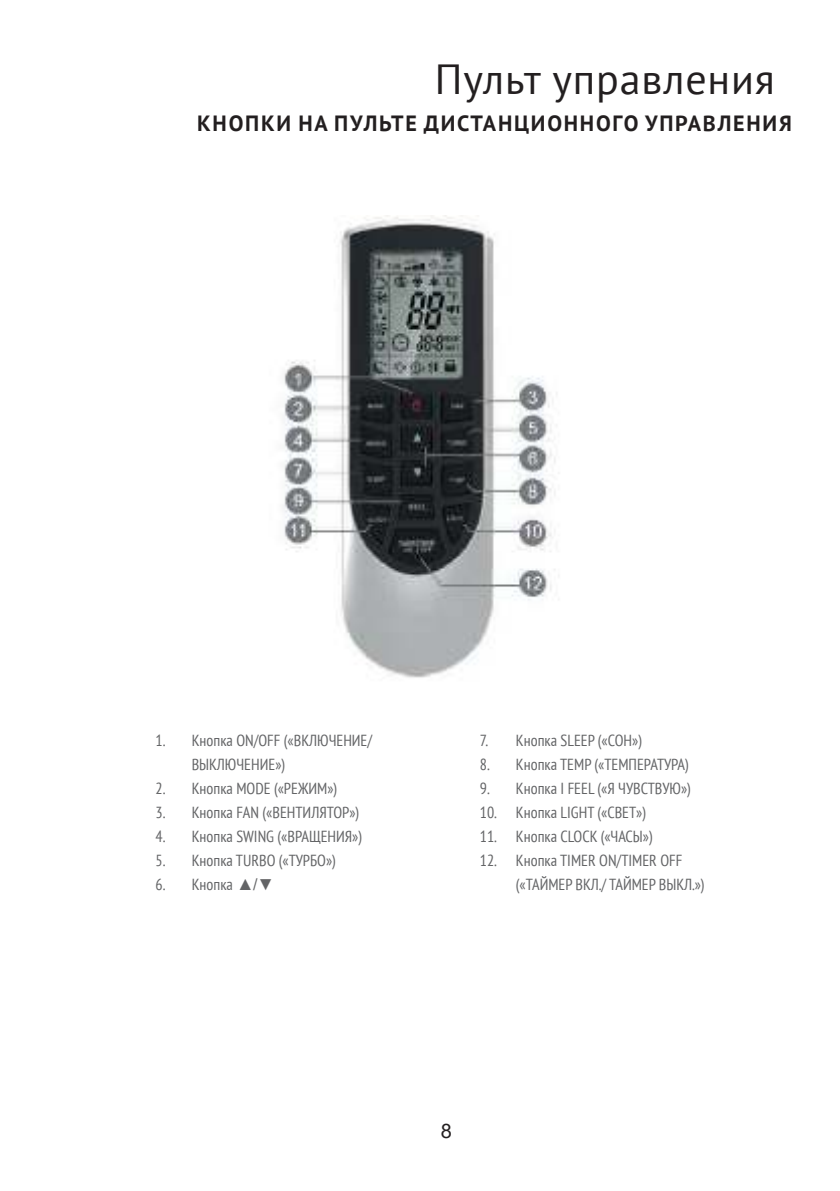
<style>
.page{position:relative;width:840px;height:1191px;background:#fff}
.page>*{position:absolute;margin:0;border:0;box-sizing:border-box;transform-origin:0 0}
.t1{font:42px "PT Sans";letter-spacing:.02em;color:#231f20}
.t2{font:700 22px "PT Sans";letter-spacing:.08em;color:#231f20}
.t3{font:20px "Arial";color:#231f20}
.t4{font:condensed 16px/24px "PT Sans";color:#636466}
.s1{font-family:"Arial";font-stretch:normal}
</style>
<div class="page">
<img style="left:283px;top:216px;width:274px;height:462px">
<h1 class="t1" style="left:434px;top:53px;width:341px">Пульт управления</h1>
<h2 class="t2" style="left:197px;top:109px;width:595px">КНОПКИ НА ПУЛЬТЕ ДИСТАНЦИОННОГО УПРАВЛЕНИЯ</h2>
<p class="t4" style="left:191px;top:730px;width:182px;text-indent:-36px">1. Кнопка ON/OFF («ВКЛЮЧЕНИЕ/<br>ВЫКЛЮЧЕНИЕ»)</p>
<p class="t4" style="left:155px;top:778px;width:183px">2. Кнопка MODE («РЕЖИМ»)</p>
<p class="t4" style="left:155px;top:802px;width:205px">3. Кнопка FAN («ВЕНТИЛЯТОР»)</p>
<p class="t4" style="left:155px;top:826px;width:208px">4. Кнопка SWING («ВРАЩЕНИЯ»)</p>
<p class="t4" style="left:155px;top:848px;width:182px">5. Кнопка TURBO («ТУРБО»)</p>
<p class="t4" style="left:155px;top:874px;width:119px">6. Кнопка <span class="s1">▲/▼</span></p>
<p class="t4" style="left:479px;top:730px;width:164px">7. Кнопка SLEEP («СОН»)</p>
<p class="t4" style="left:479px;top:754px;width:210px">8. Кнопка TEMP («ТЕМПЕРАТУРА)</p>
<p class="t4" style="left:479px;top:776px;width:212px">9. Кнопка I FEEL («Я ЧУВСТВУЮ»)</p>
<p class="t4" style="left:479px;top:802px;width:168px">10. Кнопка LIGHT («СВЕТ»)</p>
<p class="t4" style="left:479px;top:826px;width:174px">11. Кнопка CLOCK («ЧАСЫ»)</p>
<p class="t4" style="left:515px;top:850px;width:190px;text-indent:-36px">12. Кнопка TIMER ON/TIMER OFF («ТАЙМЕР ВКЛ./ ТАЙМЕР ВЫКЛ.»)</p>
<p class="t3" style="left:440px;top:1123px;width:13px">8</p>
</div>
